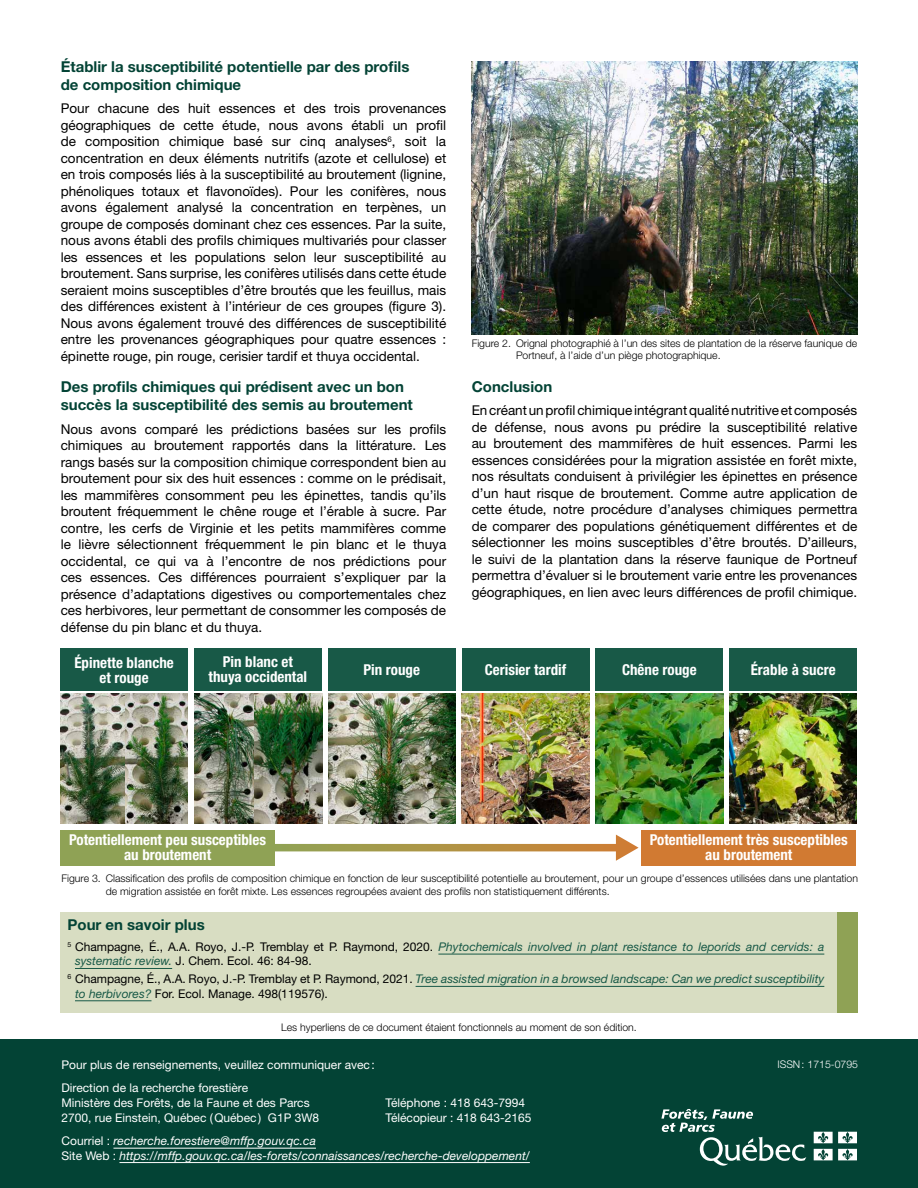
<style>
.page{position:relative;width:918px;height:1188px;background:#fff}
.page>*{position:absolute;margin:0;border:0;box-sizing:border-box;transform-origin:0 0}
.t1{font:700 15px/18px "Helvetica Neue LT Std";color:#034335}
.t2{font:700 condensed 15px/15px "Helvetica Neue LT Std";color:#fff;text-align:center}
.t3{font:13.5px/16.5px "Helvetica Neue LT Std";color:#000;text-align:justify}
.t4{font:12px/23.4px "Helvetica Neue LT Std";color:#fff}
.t5{font:12px/14.4px "Helvetica Neue LT Std";color:#000}
.t6{font:italic 12px/14.4px "Helvetica Neue LT Std";color:#185947}
.t7{font:italic 12px/14.4px "Helvetica Neue LT Std";color:#fff}
.t8{font:300 10.5px/12.6px "Helvetica Neue LT Std";color:#000}
.t9{font:300 10.5px "Helvetica Neue LT Std";color:#fff}
.s1{font-style:normal;color:#000}
.s2{font-style:italic;color:#185947}
.s3{font-style:normal}
</style>
<div class="page">
<div style="left:0;top:1039px;width:918px;height:149px;background:#034335"></div>
<hr style="left:113px;top:1148px;width:203px;height:1px;background:#fff">
<hr style="left:119px;top:1162px;width:411px;height:1px;background:#fff">
<svg style="left:661px;top:1109px;width:145px;height:57px"></svg>
<svg style="left:814px;top:1132px;width:43px;height:11px"></svg>
<svg style="left:814px;top:1149px;width:43px;height:11px"></svg>
<div style="left:61px;top:912px;width:797px;height:100px;background:#d8ddc2"></div>
<hr style="left:438px;top:954px;width:386px;height:1px;background:#185947">
<hr style="left:75px;top:968px;width:97px;height:1px;background:#185947">
<hr style="left:416px;top:986px;width:408px;height:1px;background:#185947">
<hr style="left:75px;top:1000px;width:77px;height:1px;background:#185947">
<div style="left:837px;top:912px;width:21px;height:100px;background:#8fa255"></div>
<img style="left:472px;top:62px;width:385px;height:273px">
<img style="left:60px;top:694px;width:128px;height:130px">
<img style="left:194px;top:694px;width:60px;height:130px">
<img style="left:254px;top:694px;width:68px;height:130px">
<img style="left:328px;top:694px;width:127px;height:130px">
<img style="left:730px;top:694px;width:126px;height:130px">
<img style="left:462px;top:694px;width:127px;height:130px">
<img style="left:596px;top:694px;width:127px;height:130px">
<div style="left:60px;top:649px;width:128px;height:42px;background:#185947"></div>
<div style="left:194px;top:649px;width:128px;height:42px;background:#185947"></div>
<div style="left:328px;top:649px;width:127px;height:42px;background:#185947"></div>
<div style="left:462px;top:649px;width:127px;height:42px;background:#185947"></div>
<div style="left:596px;top:649px;width:127px;height:42px;background:#185947"></div>
<div style="left:730px;top:649px;width:127px;height:42px;background:#185947"></div>
<div style="left:60px;top:830px;width:215px;height:36px;background:#8fa255"></div>
<div style="left:642px;top:830px;width:214px;height:36px;background:#d17a32"></div>
<svg style="left:275px;top:844px;width:341px;height:7px;background:#af9244"></svg>
<svg style="left:616px;top:835px;width:23px;height:26px"></svg>
<p class="t1" style="left:61px;top:58px;width:350px">Établir la susceptibilité potentielle par des profils de composition chimique</p>
<p class="t3" style="left:61px;top:100px;width:387px">Pour chacune des huit essences et des trois provenances géographiques de cette étude, nous avons établi un profil de composition chimique basé sur cinq analyses<sup>6</sup>, soit la concentration en deux éléments nutritifs (azote et cellulose) et en trois composés liés à la susceptibilité au broutement (lignine, phénoliques totaux et flavonoïdes). Pour les conifères, nous avons également analysé la concentration en terpènes, un groupe de composés dominant chez ces essences. Par la suite, nous avons établi des profils chimiques multivariés pour classer les essences et les populations selon leur susceptibilité au broutement. Sans surprise, les conifères utilisés dans cette étude seraient moins susceptibles d’être broutés que les feuillus, mais des différences existent à l’intérieur de ces groupes (figure 3).<br>Nous avons également trouvé des différences de susceptibilité entre les provenances géographiques pour quatre essences : épinette rouge, pin rouge, cerisier tardif et thuya occidental.</p>
<p class="t1" style="left:61px;top:378px;width:354px">Des profils chimiques qui prédisent avec un bon succès la susceptibilité des semis au broutement</p>
<p class="t3" style="left:61px;top:420px;width:387px">Nous avons comparé les prédictions basées sur les profils chimiques au broutement rapportés dans la littérature. Les rangs basés sur la composition chimique correspondent bien au broutement pour six des huit essences : comme on le prédisait, les mammifères consomment peu les épinettes, tandis qu’ils broutent fréquemment le chêne rouge et l’érable à sucre. Par contre, les cerfs de Virginie et les petits mammifères comme le lièvre sélectionnent fréquemment le pin blanc et le thuya occidental, ce qui va à l’encontre de nos prédictions pour ces essences. Ces différences pourraient s’expliquer par la présence d’adaptations digestives ou comportementales chez ces herbivores, leur permettant de consommer les composés de défense du pin blanc et du thuya.</p>
<p class="t8" style="left:516px;top:336px;width:343px;text-indent:-44px">Figure 2. Orignal photographié à l’un des sites de plantation de la réserve faunique de<br>Portneuf, à l’aide d’un piège photographique.</p>
<p class="t1" style="left:472px;top:377px;width:82px">Conclusion</p>
<p class="t3" style="left:472px;top:402px;width:387px">En créant un profil chimique intégrant qualité nutritive et composés de défense, nous avons pu prédire la susceptibilité relative au broutement des mammifères de huit essences. Parmi les essences considérées pour la migration assistée en forêt mixte, nos résultats conduisent à privilégier les épinettes en présence d’un haut risque de broutement. Comme autre application de cette étude, notre procédure d’analyses chimiques permettra de comparer des populations génétiquement différentes et de sélectionner les moins susceptibles d’être broutés. D’ailleurs, le suivi de la plantation dans la réserve faunique de Portneuf permettra d’évaluer si le broutement varie entre les provenances géographiques, en lien avec leurs différences de profil chimique.</p>
<p class="t2" style="left:74px;top:655px;width:101px">Épinette blanche et rouge</p>
<p class="t2" style="left:209px;top:654px;width:100px">Pin blanc et thuya occidental</p>
<p class="t2" style="left:363px;top:661px;width:58px">Pin rouge</p>
<p class="t2" style="left:485px;top:661px;width:83px">Cerisier tardif</p>
<p class="t2" style="left:622px;top:661px;width:76px">Chêne rouge</p>
<p class="t2" style="left:751px;top:662px;width:86px">Érable à sucre</p>
<p class="t2" style="left:69px;top:832px;width:198px">Potentiellement peu susceptibles au broutement</p>
<p class="t2" style="left:650px;top:832px;width:200px">Potentiellement très susceptibles au broutement</p>
<p class="t8" style="left:106px;top:872px;width:754px;text-indent:-44px">Figure 3. Classification des profils de composition chimique en fonction de leur susceptibilité potentielle au broutement, pour un groupe d’essences utilisées dans une plantation de migration assistée en forêt mixte. Les essences regroupées avaient des profils non statistiquement différents.</p>
<p class="t1" style="left:68px;top:915px;width:139px">Pour en savoir plus</p>
<p class="t6" style="left:75px;top:939px;width:751px;text-indent:-8px"><sup>5</sup> <span class="s1">Champagne, É., A.A. Royo, J.-P. Tremblay et P. Raymond, 2020.</span> Phytochemicals involved in plant resistance to leporids and cervids: a systematic review. <span class="s1">J. Chem. Ecol. 46: 84-98.</span></p>
<p class="t5" style="left:75px;top:972px;width:751px;text-indent:-8px"><sup>6</sup> Champagne, É., A.A. Royo, J.-P. Tremblay et P. Raymond, 2021. <span class="s2">Tree assisted migration in a browsed landscape: Can we predict susceptibility to herbivores?</span> For. Ecol. Manage. 498(119576).</p>
<p class="t8" style="left:281px;top:1020px;width:357px">Les hyperliens de ce document étaient fonctionnels au moment de son édition.</p>
<p class="t4" style="left:62px;top:1053px;width:315px">Pour plus de renseignements, veuillez communiquer avec:<br>Direction de la recherche forestière</p>
<p class="t4" style="left:62px;top:1091px;width:250px">Ministère des Forêts, de la Faune et des Parcs</p>
<p class="t4" style="left:386px;top:1091px;width:141px">Téléphone : 418 643-7994</p>
<p class="t4" style="left:62px;top:1106px;width:259px">2700, rue Einstein, Québec (Québec) G1P 3W8</p>
<p class="t4" style="left:386px;top:1106px;width:148px">Télécopieur : 418 643-2165</p>
<p class="t7" style="left:62px;top:1134px;width:470px"><span class="s3">Courriel :</span> recherche.forestiere@mffp.gouv.qc.ca<br><span class="s3">Site Web :</span> https://mffp.gouv.qc.ca/les-forets/connaissances/recherche-developpement/</p>
<p class="t9" style="left:777px;top:1057px;width:82px">ISSN: 1715-0795</p>
</div>
